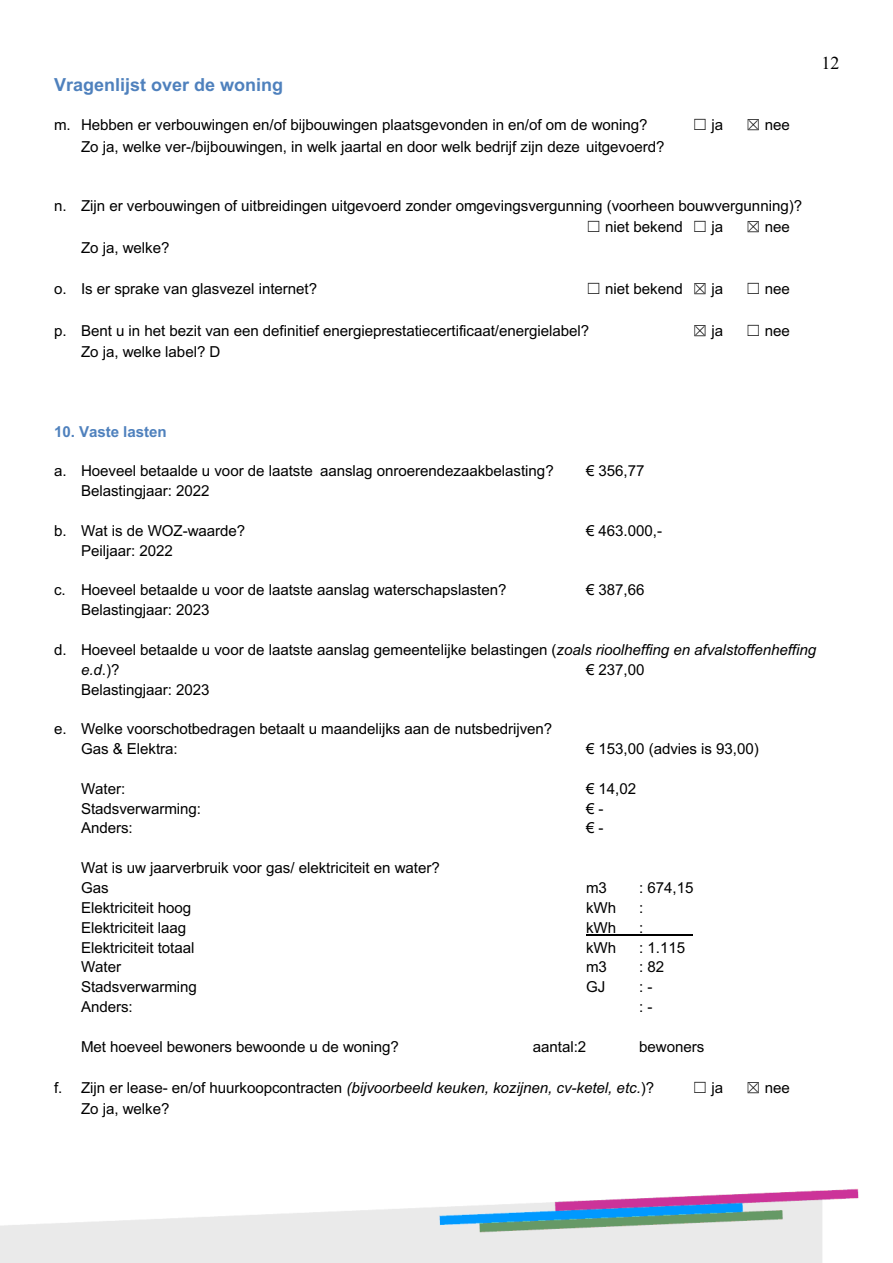
<style>
.page{position:relative;width:893px;height:1263px;background:#fff}
.page>*{position:absolute;margin:0;border:0;box-sizing:border-box;transform-origin:0 0}
.t1{font:700 18px "Arial";color:#4f81bd}
.t2{font:18px "Times New Roman";color:#000}
.t3{font:15.15px/19.8px "Arial";letter-spacing:-.005em;color:#000}
.t4{font:italic 15.15px "Arial";letter-spacing:-.005em;color:#000}
.t5{font:700 15.15px "Arial";letter-spacing:-.005em;color:#4f81bd}
.s1{font-family:"MS Gothic"}
.s2{font-style:italic}
.s3{font-style:normal}
</style>
<div class="page">
<img style="left:0;top:1188px;width:859px;height:75px">
<hr style="left:586px;top:934px;width:106px;height:1px;background:#000">
<p class="t1" style="left:54px;top:74px;width:231px">Vragenlijst over de woning</p>
<p class="t3" style="left:54px;top:115px;width:595px">m. Hebben er verbouwingen en/of bijbouwingen plaatsgevonden in en/of om de woning?</p>
<p class="t3" style="left:692px;top:115px;width:32px"><span class="s1">☐</span> ja</p>
<p class="t3" style="left:745px;top:115px;width:46px"><span class="s1">☒</span> nee</p>
<p class="t3" style="left:81px;top:136px;width:585px">Zo ja, welke ver-/bijbouwingen, in welk jaartal en door welk bedrijf zijn deze uitgevoerd?</p>
<p class="t3" style="left:586px;top:195px;width:217px;line-height:20.9px;text-indent:-532px">n. Zijn er verbouwingen of uitbreidingen uitgevoerd zonder omgevingsvergunning (voorheen bouwvergunning)? <span class="s1">☐</span> niet bekend <span class="s1">☐</span> ja</p>
<p class="t3" style="left:745px;top:217px;width:46px"><span class="s1">☒</span> nee</p>
<p class="t3" style="left:81px;top:238px;width:90px">Zo ja, welke?</p>
<p class="t3" style="left:54px;top:279px;width:264px">o. Is er sprake van glasvezel internet?</p>
<p class="t3" style="left:586px;top:279px;width:139px"><span class="s1">☐</span> niet bekend <span class="s1">☒</span> ja</p>
<p class="t3" style="left:745px;top:279px;width:46px"><span class="s1">☐</span> nee</p>
<p class="t3" style="left:54px;top:321px;width:536px">p. Bent u in het bezit van een definitief energieprestatiecertificaat/energielabel?</p>
<p class="t3" style="left:692px;top:321px;width:32px"><span class="s1">☒</span> ja</p>
<p class="t3" style="left:745px;top:321px;width:46px"><span class="s1">☐</span> nee</p>
<p class="t3" style="left:81px;top:342px;width:141px">Zo ja, welke label? D</p>
<p class="t2" style="left:821px;top:53px;width:19px">12</p>
<p class="t5" style="left:54px;top:423px;width:114px">10. Vaste lasten</p>
<p class="t3" style="left:54px;top:461px;width:501px">a. Hoeveel betaalde u voor de laatste aanslag onroerendezaakbelasting?</p>
<p class="t3" style="left:586px;top:461px;width:60px">€ 356,77</p>
<p class="t3" style="left:81px;top:481px;width:130px">Belastingjaar: 2022</p>
<p class="t3" style="left:54px;top:521px;width:193px">b. Wat is de WOZ-waarde?</p>
<p class="t3" style="left:586px;top:521px;width:77px">€ 463.000,-</p>
<p class="t3" style="left:81px;top:541px;width:93px">Peiljaar: 2022</p>
<p class="t3" style="left:54px;top:580px;width:454px">c. Hoeveel betaalde u voor de laatste aanslag waterschapslasten?</p>
<p class="t3" style="left:586px;top:580px;width:60px">€ 387,66</p>
<p class="t3" style="left:81px;top:600px;width:130px">Belastingjaar: 2023</p>
<p class="t3" style="left:81px;top:640px;width:736px;text-indent:-27px">d. Hoeveel betaalde u voor de laatste aanslag gemeentelijke belastingen (<span class="s2">zoals rioolheffing en afvalstoffenheffing e.d</span>.)?</p>
<p class="t3" style="left:586px;top:659px;width:60px">€ 237,00</p>
<p class="t3" style="left:81px;top:680px;width:130px">Belastingjaar: 2023</p>
<p class="t3" style="left:81px;top:719px;width:473px;text-indent:-27px">e. Welke voorschotbedragen betaalt u maandelijks aan de nutsbedrijven?<br>Gas &amp; Elektra:</p>
<p class="t3" style="left:586px;top:739px;width:174px">€ 153,00 (advies is 93,00)</p>
<p class="t3" style="left:81px;top:779px;width:46px">Water:</p>
<p class="t3" style="left:586px;top:779px;width:52px">€ 14,02</p>
<p class="t3" style="left:81px;top:798px;width:122px">Stadsverwarming:</p>
<p class="t3" style="left:586px;top:798px;width:19px">€ -</p>
<p class="t3" style="left:81px;top:818px;width:53px">Anders:</p>
<p class="t3" style="left:586px;top:818px;width:19px">€ -</p>
<p class="t3" style="left:81px;top:858px;width:360px">Wat is uw jaarverbruik voor gas/ elektriciteit en water?<br>Gas</p>
<p class="t3" style="left:586px;top:878px;width:22px">m3</p>
<p class="t3" style="left:639px;top:878px;width:56px">: 674,15</p>
<p class="t3" style="left:81px;top:898px;width:112px">Elektriciteit hoog</p>
<p class="t3" style="left:586px;top:898px;width:32px">kWh</p>
<p class="t3" style="left:639px;top:898px;width:6px">:</p>
<p class="t3" style="left:81px;top:918px;width:107px">Elektriciteit laag</p>
<p class="t3" style="left:586px;top:918px;width:32px">kWh</p>
<p class="t3" style="left:639px;top:918px;width:6px">:</p>
<p class="t3" style="left:81px;top:937px;width:115px">Elektriciteit totaal</p>
<p class="t3" style="left:586px;top:937px;width:32px">kWh</p>
<p class="t3" style="left:639px;top:937px;width:47px">: 1.115</p>
<p class="t3" style="left:81px;top:957px;width:42px">Water</p>
<p class="t3" style="left:586px;top:957px;width:22px">m3</p>
<p class="t3" style="left:639px;top:957px;width:27px">: 82</p>
<p class="t3" style="left:81px;top:977px;width:117px">Stadsverwarming</p>
<p class="t3" style="left:586px;top:977px;width:21px">GJ</p>
<p class="t3" style="left:639px;top:977px;width:15px">: -</p>
<p class="t3" style="left:81px;top:997px;width:53px">Anders:</p>
<p class="t3" style="left:639px;top:997px;width:15px">: -</p>
<p class="t3" style="left:81px;top:1036px;width:319px">Met hoeveel bewoners bewoonde u de woning?</p>
<p class="t3" style="left:533px;top:1036px;width:55px">aantal:2</p>
<p class="t3" style="left:639px;top:1036px;width:67px">bewoners</p>
<p class="t4" style="left:54px;top:1079px;width:601px"><span class="s3">f. Zijn er lease- en/of huurkoopcontracten</span> (bijvoorbeeld keuken, kozijnen, cv-ketel, etc.<span class="s3">)?</span></p>
<p class="t3" style="left:692px;top:1077px;width:32px"><span class="s1">☐</span> ja</p>
<p class="t3" style="left:745px;top:1077px;width:46px"><span class="s1">☒</span> nee</p>
<p class="t3" style="left:81px;top:1099px;width:90px">Zo ja, welke?</p>
</div>
